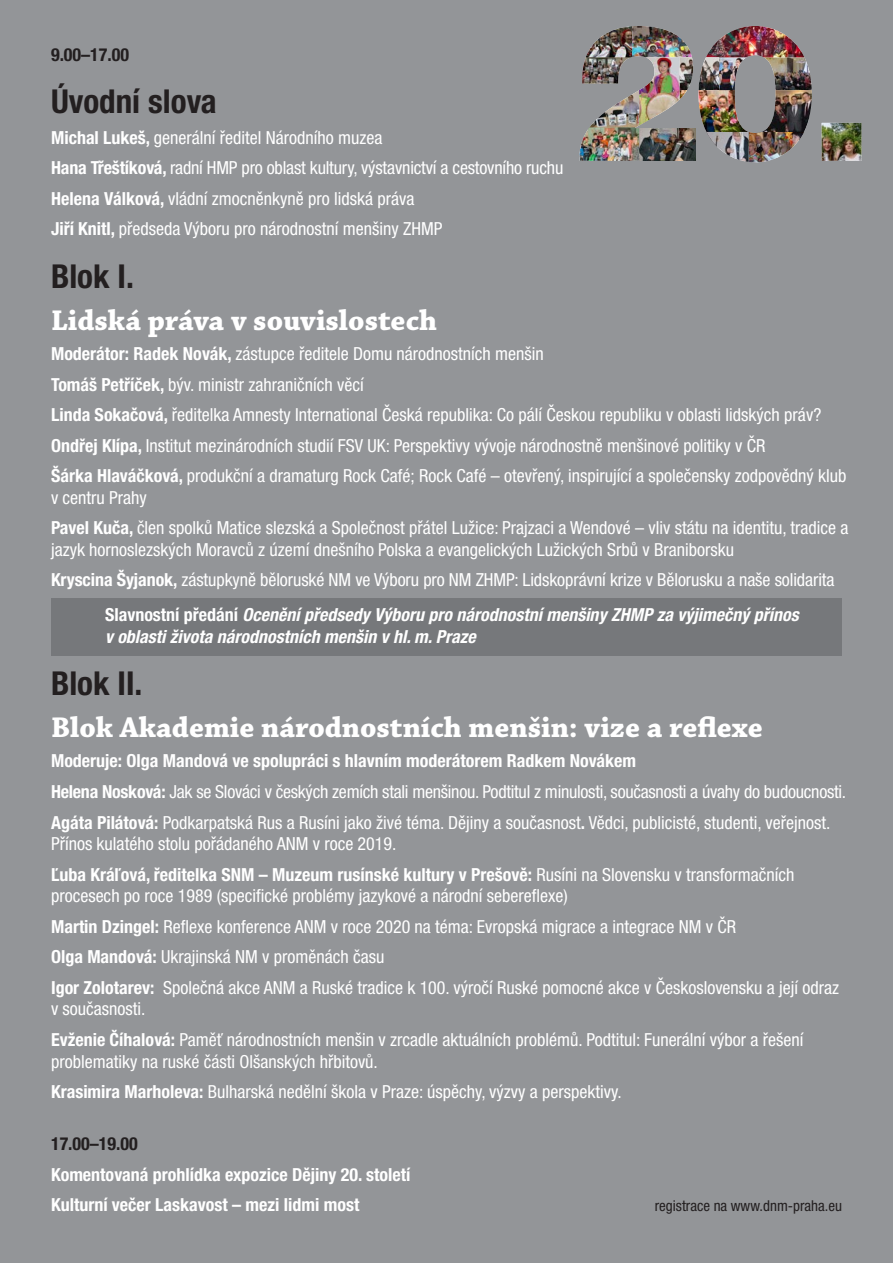
<style>
.page{position:relative;width:893px;height:1263px;background:#939598}
.page>*{position:absolute;margin:0;border:0;box-sizing:border-box;transform-origin:0 0}
.t1{font:700 condensed 33px "Helvetica Neue LT Pro";color:#231f20}
.t2{font:700 30px "Chaparral Pro";color:#fff}
.t3{font:condensed 18px/30.6px "Helvetica Neue LT Pro";color:#fff}
.t4{font:italic 700 condensed 18px/21.6px "Helvetica Neue LT Pro";color:#fff}
.t5{font:700 condensed 18px/30.6px "Helvetica Neue LT Pro";color:#fff}
.t6{font:700 condensed 18px "Helvetica Neue LT Pro";color:#231f20}
.t7{font:condensed 15px "Helvetica Neue LT Pro";color:#231f20}
.s1{font-weight:700}
.s2{font-style:normal}
</style>
<div class="page">
<div style="left:51px;top:598px;width:791px;height:58px;background:#76787b"></div>
<img style="left:719px;top:57px;width:27px;height:33px">
<img style="left:764px;top:57px;width:48px;height:33px">
<img style="left:590px;top:90px;width:50px;height:37px">
<img style="left:582px;top:57px;width:50px;height:27px">
<img style="left:821px;top:122px;width:40px;height:39px">
<img style="left:586px;top:26px;width:106px;height:31px">
<img style="left:706px;top:26px;width:98px;height:31px">
<img style="left:639px;top:57px;width:41px;height:68px">
<img style="left:680px;top:57px;width:39px;height:33px">
<img style="left:680px;top:90px;width:68px;height:56px">
<img style="left:762px;top:90px;width:50px;height:42px">
<img style="left:706px;top:132px;width:98px;height:30px">
<img style="left:579px;top:127px;width:116px;height:34px">
<p class="t6" style="left:51px;top:44px;width:80px">9.00–17.00</p>
<h1 class="t1" style="left:51px;top:82px;width:167px">Úvodní slova</h1>
<p class="t3" style="left:51px;top:122px;width:514px"><span class="s1">Michal Lukeš,</span> generální ředitel Národního muzea<br><span class="s1">Hana Třeštíková,</span> radní HMP pro oblast kultury, výstavnictví a cestovního ruchu <span class="s1">Helena Válková,</span> vládní zmocněnkyně pro lidská práva<br><span class="s1">Jiří Knitl,</span> předseda Výboru pro národnostní menšiny ZHMP</p>
<h1 class="t1" style="left:51px;top:256px;width:84px">Blok I.</h1>
<h2 class="t2" style="left:51px;top:302px;width:388px">Lidská práva v souvislostech</h2>
<p class="t3" style="left:51px;top:338px;width:797px"><span class="s1">Moderátor: Radek Novák,</span> zástupce ředitele Domu národnostních menšin<br><span class="s1">Tomáš Petříček,</span> býv. ministr zahraničních věcí<br><span class="s1">Linda Sokačová,</span> ředitelka Amnesty International Česká republika: Co pálí Českou republiku v oblasti lidských práv?<br><span class="s1">Ondřej Klípa,</span> Institut mezinárodních studií FSV UK: Perspektivy vývoje národnostně menšinové politiky v ČR<br><span class="s1">Šárka Hlaváčková,</span> produkční a dramaturg Rock Café; Rock Café – otevřený, inspirující a společensky zodpovědný klub</p>
<p class="t3" style="left:51px;top:482px;width:799px">v centru Prahy<br><span class="s1">Pavel Kuča,</span> člen spolků Matice slezská a Společnost přátel Lužice: Prajzaci a Wendové – vliv státu na identitu, tradice a</p>
<p class="t3" style="left:51px;top:534px;width:785px">jazyk hornoslezských Moravců z území dnešního Polska a evangelických Lužických Srbů v Braniborsku<br><span class="s1">Kryscina Šyjanok,</span> zástupkyně běloruské NM ve Výboru pro NM ZHMP: Lidskoprávní krize v Bělorusku a naše solidarita</p>
<p class="t4" style="left:105px;top:604px;width:695px"><span class="s2">Slavnostní předání</span> Ocenění předsedy Výboru pro národnostní menšiny ZHMP za výjimečný přínos v oblasti života národnostních menšin v hl. m. Praze</p>
<h1 class="t1" style="left:51px;top:663px;width:93px">Blok II.</h1>
<h2 class="t2" style="left:51px;top:710px;width:713px">Blok Akademie národnostních menšin: vize a reflexe</h2>
<p class="t3" style="left:51px;top:746px;width:797px"><span class="s1">Moderuje: Olga Mandová ve spolupráci s hlavním moderátorem Radkem Novákem<br>Helena Nosková:</span> Jak se Slováci v českých zemích stali menšinou. Podtitul z minulosti, současnosti a úvahy do budoucnosti.<br><span class="s1">Agáta Pilátová:</span> Podkarpatská Rus a Rusíni jako živé téma. Dějiny a současnost<span class="s1">.</span> Vědci, publicisté, studenti, veřejnost.</p>
<p class="t3" style="left:51px;top:828px;width:745px">Přínos kulatého stolu pořádaného ANM v roce 2019.<br><span class="s1">Ľuba Kráľová, ředitelka SNM – Muzeum rusínské kultury v Prešově:</span> Rusíni na Slovensku v transformačních</p>
<p class="t3" style="left:51px;top:880px;width:790px">procesech po roce 1989 (specifické problémy jazykové a národní sebereflexe)<br><span class="s1">Martin Dzingel:</span> Reflexe konference ANM v roce 2020 na téma: Evropská migrace a integrace NM v ČR<br><span class="s1">Olga Mandová:</span> Ukrajinská NM v proměnách času<br><span class="s1">Igor Zolotarev:</span> Společná akce ANM a Ruské tradice k 100. výročí Ruské pomocné akce v Československu a její odraz</p>
<p class="t3" style="left:51px;top:994px;width:754px">v současnosti.<br><span class="s1">Evženie Číhalová:</span> Paměť národnostních menšin v zrcadle aktuálních problémů. Podtitul: Funerální výbor a řešení</p>
<p class="t3" style="left:51px;top:1046px;width:572px">problematiky na ruské části Olšanských hřbitovů.<br><span class="s1">Krasimira Marholeva:</span> Bulharská nedělní škola v Praze: úspěchy, výzvy a perspektivy.</p>
<p class="t6" style="left:51px;top:1133px;width:88px">17.00–19.00</p>
<p class="t5" style="left:51px;top:1159px;width:361px">Komentovaná prohlídka expozice Dějiny 20. století<br>Kulturní večer Laskavost – mezi lidmi most</p>
<p class="t7" style="left:655px;top:1197px;width:189px">registrace na www.dnm-praha.eu</p>
</div>
